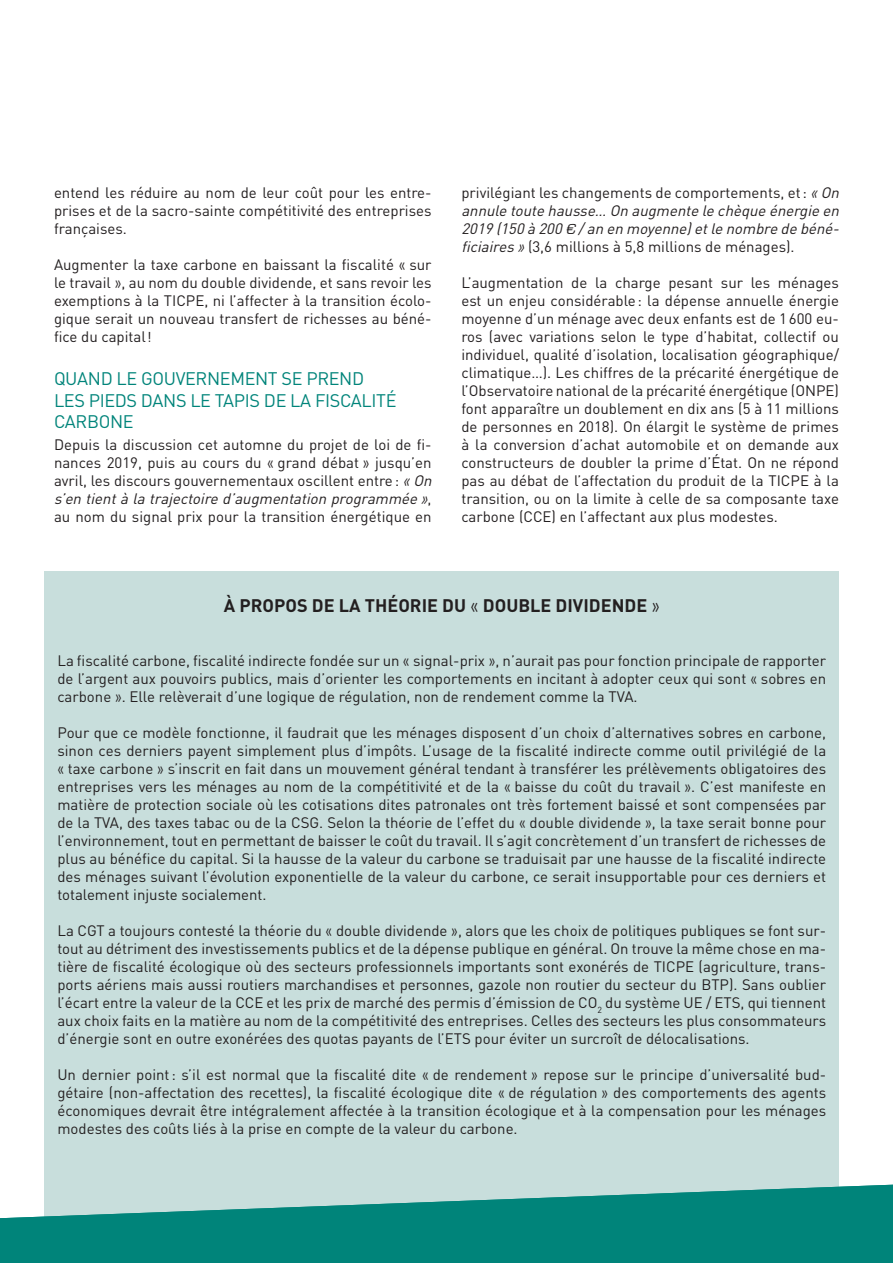
<style>
.page{position:relative;width:893px;height:1263px;background:#fff}
.page>*{position:absolute;margin:0;border:0;box-sizing:border-box;transform-origin:0 0}
.Inter{font:18px/21.6px "DIN";letter-spacing:-.02em;color:#00847a}
.Texte{font:700 18px "DIN";color:#231f20}
.Texte-2{font:15px/18px "DIN";color:#231f20;text-align:justify}
.Texte-3{font:italic 15px/18px "DIN";color:#231f20;text-align:justify}
.s1{font-family:"Eurostile"}
.s2{font-family:"Eurostile";font-style:italic}
.s3{font-style:italic}
.s4{font-style:normal}
.s5{font-family:"Eurostile";font-weight:400}
</style>
<div class="page">
<div style="left:45px;top:571px;width:794px;height:673px;background:#c8dedc"></div>
<svg style="left:0;top:1185px;width:893px;height:78px;fill:#00847a"></svg>
<p class="Texte-2" style="left:54px;top:183px;width:379px">entend les réduire au nom de leur coût pour les entre&shy;prises et de la sacro-sainte compétitivité des entreprises françaises.</p>
<p class="Texte-2" style="left:54px;top:255px;width:379px">Augmenter la taxe carbone en baissant la fiscalité <span class="s1">«</span> sur le travail <span class="s1">»</span>, au nom du double dividende, et sans revoir les exemptions à la TICPE, ni l’affecter à la transition écolo&shy;gique serait un nouveau transfert de richesses au béné&shy;fice du capital<span class="s1">!</span></p>
<p class="Inter" style="left:54px;top:367px;width:344px">QUAND LE GOUVERNEMENT SE PREND<br>LES PIEDS DANS LE TAPIS DE LA FISCALITÉ<br>CARBONE</p>
<p class="Texte-2" style="left:54px;top:435px;width:383px;text-align:left">Depuis la discussion cet automne du projet de loi de fi&shy;nances 2019, puis au cours du <span class="s1">«</span> grand débat <span class="s1">»</span> jusqu’en avril, les discours gouvernementaux oscillent entre: <span class="s2">«</span><span class="s3">On s’en tientà la trajectoire d’augmentation programmée</span> <span class="s2">»</span>, au nom du signal prix pour la transition énergétique en</p>
<p class="Texte-3" style="left:461px;top:183px;width:383px"><span class="s4">privilégiant les changements de comportements, et:</span> <span class="s1">«</span>On annule toute hausse… On augmente le chèque énergie en 2019 (150 à 200 <span class="s1">€</span> /an en moyenne)etle nombre de béné&shy;ficiaires<span class="s1">»</span> <span class="s4">(3,6 millions à 5,8 millions de ménages).</span></p>
<p class="Texte-2" style="left:461px;top:273px;width:379px">L’augmentation de la charge pesant sur les ménages est un enjeu considérable: la dépense annuelle énergie moyenne d’un ménage avec deux enfants est de 1600 eu&shy;ros (avec variations selon le type d’habitat, collectif ou individuel, qualité d’isolation, localisation géographique/ climatique…). Les chiffres de la précarité énergétique de l’Observatoire national de la précarité énergétique (ONPE) font apparaître un doublement en dix ans (5 à 11 millions de personnes en 2018). On élargit le système de primes à la conversion d’achat automobile et on demande aux constructeurs de doubler la prime d’État. On ne répond pas au débat de l’affectation du produit de la TICPE à la transition, ou on la limite à celle de sa composante taxe carbone (CCE) en l’affectant aux plus modestes.</p>
<p class="Texte" style="left:224px;top:594px;width:437px">À PROPOS DE LA THÉORIE DU <span class="s5">«</span> DOUBLE DIVIDENDE <span class="s5">»</span></p>
<p class="Texte-2" style="left:57px;top:651px;width:770px">La fiscalité carbone, fiscalité indirecte fondée sur un <span class="s1">«</span> signal-prix <span class="s1">»</span>, n’aurait pas pour fonction principale de rapporter de l’argent aux pouvoirs publics, mais d’orienter les comportements en incitant à adopter ceux qui sont <span class="s1">«</span> sobres en carbone <span class="s1">»</span>. Elle relèverait d’une logique de régulation, non de rendement comme la TVA.</p>
<p class="Texte-2" style="left:57px;top:723px;width:770px">Pour que ce modèle fonctionne, il faudrait que les ménages disposent d’un choix d’alternatives sobres en carbone, sinon ces derniers payent simplement plus d’impôts. L’usage de la fiscalité indirecte comme outil privilégié de la <span class="s1">«</span> taxe carbone <span class="s1">»</span> s’inscrit en fait dans un mouvement général tendant à transférer les prélèvements obligatoires des entreprises vers les ménages au nom de la compétitivité et de la <span class="s1">«</span> baisse du coût du travail <span class="s1">»</span>. C’est manifeste en matière de protection sociale où les cotisations dites patronales ont très fortement baissé et sont compensées par de la TVA, des taxes tabac ou de la CSG. Selon la théorie de l’effet du <span class="s1">«</span> double dividende <span class="s1">»</span>, la taxe serait bonne pour l’environnement, tout en permettant de baisser le coût du travail. Il s’agit concrètement d’un transfert de richesses de plus au bénéfice du capital. Si la hausse de la valeur du carbone se traduisait par une hausse de la fiscalité indirecte des ménages suivant l’évolution exponentielle de la valeur du carbone, ce serait insupportable pour ces derniers et totalement injuste socialement.</p>
<p class="Texte-2" style="left:57px;top:921px;width:770px">La CGT a toujours contesté la théorie du <span class="s1">«</span> double dividende <span class="s1">»</span>, alors que les choix de politiques publiques se font sur&shy;tout au détriment des investissements publics et de la dépense publique en général. On trouve la même chose en ma&shy;tière de fiscalité écologique où des secteurs professionnels importants sont exonérés de TICPE (agriculture, trans&shy;ports aériens mais aussi routiers marchandises et personnes, gazole non routier du secteur du BTP). Sans oublier l’écart entre la valeur de la CCE et les prix de marché des permis d’émission de CO<sub>2</sub> du système UE / ETS, qui tiennent aux choix faits en la matière au nom de la compétitivité des entreprises. Celles des secteurs les plus consommateurs d’énergie sont en outre exonérées des quotas payants de l’ETS pour éviter un surcroît de délocalisations.</p>
<p class="Texte-2" style="left:57px;top:1065px;width:770px">Un dernier point: s’il est normal que la fiscalité dite <span class="s1">«</span> de rendement <span class="s1">»</span> repose sur le principe d’universalité bud&shy;gétaire (non-affectation des recettes), la fiscalité écologique dite <span class="s1">«</span> de régulation <span class="s1">»</span> des comportements des agents économiques devrait être intégralement affectée à la transition écologique et à la compensation pour les ménages modestes des coûts liés à la prise en compte de la valeur du carbone.</p>
</div>
